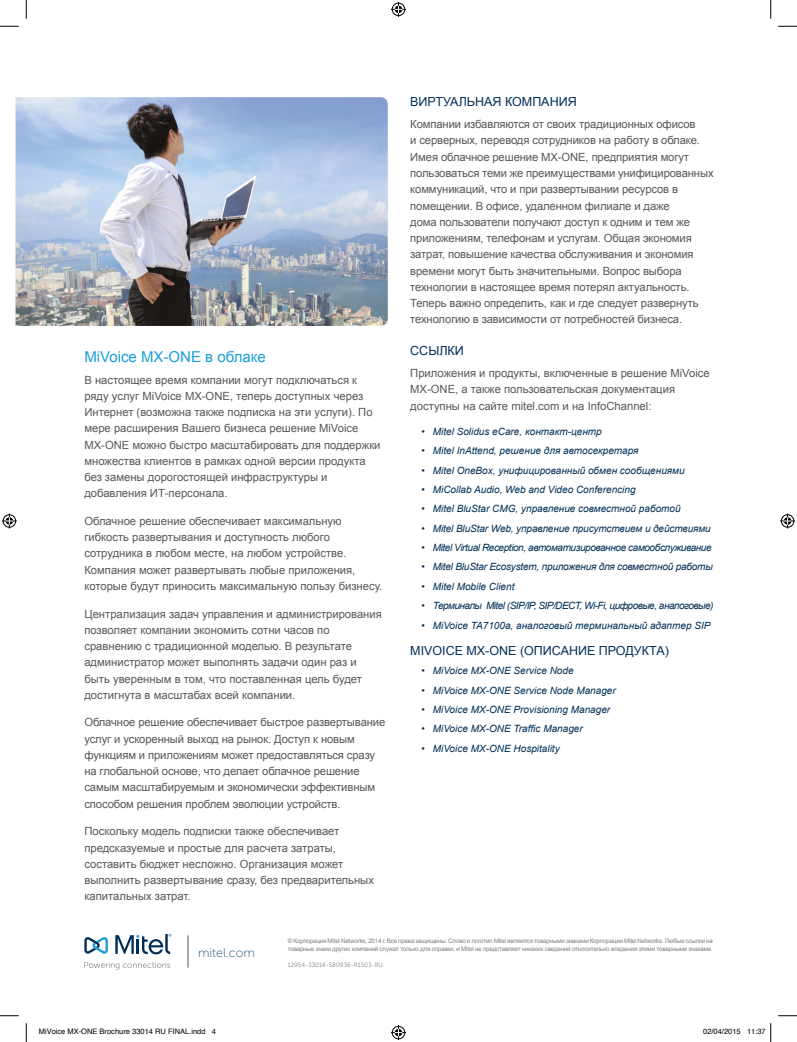
<style>
.page{position:relative;width:797px;height:1042px;background:#fff}
.page>*{position:absolute;margin:0;border:0;box-sizing:border-box;transform-origin:0 0}
.Body_subhead_1{font:15px "Arial";color:#199eda}
.Body_subhead_2{font:12.5px "Arial";color:#002f57}
.body{font:12.5px "Museo Sans 100";color:#174a70}
.body_text{font:11.25px/16.2px "Arial";letter-spacing:-.01em;color:#57585a}
.t1{font:italic 10px "Arial";color:#002f57}
.t2{font:italic 10px "Arial";letter-spacing:-.05em;color:#002f57}
.t3{font:italic 10px "Arial";letter-spacing:-.04em;color:#002f57}
.t4{font:italic 10px "Arial";letter-spacing:-.02em;color:#002f57}
.t5{font:7.5px "Helvetica";color:#000}
.body-2{font:6.25px/7.5px "Arial";letter-spacing:-.03em;color:#808285}
.body-3{font:6.25px "Museo Sans 300";color:#808285}
</style>
<div class="page">
<img style="left:16px;top:97px;width:372px;height:229px">
<hr style="left:188px;top:934px;width:1px;height:33px;background:#57585a">
<svg style="left:84px;top:961px;width:86px;height:8px"></svg>
<svg style="left:84px;top:937px;width:24px;height:16px"></svg>
<svg style="left:115px;top:933px;width:56px;height:21px"></svg>
<svg style="left:0;top:25px;width:19px;height:2px"></svg>
<svg style="left:778px;top:25px;width:19px;height:2px"></svg>
<svg style="left:0;top:1015px;width:19px;height:1px"></svg>
<svg style="left:778px;top:1015px;width:19px;height:1px"></svg>
<svg style="left:25px;top:0;width:2px;height:19px"></svg>
<svg style="left:25px;top:1023px;width:2px;height:18px"></svg>
<svg style="left:770px;top:0;width:1px;height:19px"></svg>
<svg style="left:391px;top:2px;width:15px;height:15px"></svg>
<svg style="left:391px;top:1025px;width:15px;height:14px"></svg>
<svg style="left:2px;top:513px;width:15px;height:15px"></svg>
<svg style="left:780px;top:513px;width:15px;height:15px"></svg>
<svg style="left:770px;top:1023px;width:1px;height:18px"></svg>
<p class="Body_subhead_1" style="left:84px;top:346px;width:183px">MiVoice MX-ONE в облаке</p>
<p class="body_text" style="left:84px;top:371px;width:298px">В настоящее время компании могут подключаться к ряду услуг MiVoice MX-ONE, теперь доступных через Интернет (возможна также подписка на эти услуги). По мере расширения Вашего бизнеса решение MiVoice MX-ONE можно быстро масштабировать для поддержки множества клиентов в рамках одной версии продукта без замены дорогостоящей инфраструктуры и добавления ИТ-персонала.</p>
<p class="body_text" style="left:84px;top:513px;width:299px">Облачное решение обеспечивает максимальную гибкость развертывания и доступность любого сотрудника в любом месте, на любом устройстве.<br>Компания может развертывать любые приложения, которые будут приносить максимальную пользу бизнесу.</p>
<p class="body_text" style="left:84px;top:605px;width:299px">Централизация задач управления и администрирования позволяет компании экономить сотни часов по сравнению с традиционной моделью. В результате администратор может выполнять задачи один раз и быть уверенным в том, что поставленная цель будет достигнута в масштабах всей компании.</p>
<p class="body_text" style="left:84px;top:714px;width:302px">Облачное решение обеспечивает быстрое развертывание услуг и ускоренный выход на рынок. Доступ к новым функциям и приложениям может предоставляться сразу на глобальной основе, что делает облачное решение самым масштабируемым и экономически эффективным способом решения проблем эволюции устройств.</p>
<p class="body_text" style="left:84px;top:823px;width:291px">Поскольку модель подписки также обеспечивает предсказуемые и простые для расчета затраты, составить бюджет несложно. Организация может выполнить развертывание сразу, без предварительных капитальных затрат.</p>
<p class="Body_subhead_2" style="left:410px;top:94px;width:168px">ВИРТУАЛЬНАЯ КОМПАНИЯ</p>
<p class="body_text" style="left:410px;top:116px;width:305px">Компании избавляются от своих традиционных офисов<br>и серверных, переводя сотрудников на работу в облаке.<br>Имея облачное решение MX-ONE, предприятия могут пользоваться теми же преимуществами унифицированных коммуникаций, что и при развертывании ресурсов в помещении. В офисе, удаленном филиале и даже<br>дома пользователи получают доступ к одним и тем же приложениям, телефонам и услугам. Общая экономия затрат, повышение качества обслуживания и экономия времени могут быть значительными. Вопрос выбора технологии в настоящее время потерял актуальность.<br>Теперь важно определить, как и где следует развернуть технологию в зависимости от потребностей бизнеса.</p>
<p class="Body_subhead_2" style="left:410px;top:342px;width:55px">ССЫЛКИ</p>
<p class="body_text" style="left:410px;top:365px;width:301px">Приложения и продукты, включенные в решение MiVoice<br>MX-ONE, а также пользовательская документация доступны на сайте mitel.com и на InfoChannel:</p>
<p class="t1" style="left:421px;top:424px;width:182px">• Mitel Solidus eCare, контакт-центр</p>
<p class="t1" style="left:421px;top:444px;width:218px">• Mitel InAttend, решение для автосекретаря</p>
<p class="t1" style="left:421px;top:463px;width:265px">• Mitel OneBox, унифицированный обмен сообщениями</p>
<p class="t1" style="left:421px;top:482px;width:215px">• MiCollab Audio, Web and Video Conferencing</p>
<p class="t1" style="left:421px;top:502px;width:260px">• Mitel BluStar CMG, управление совместной работой</p>
<p class="t1" style="left:421px;top:521px;width:291px">• Mitel BluStar Web, управление присутствием и действиями</p>
<p class="t3" style="left:421px;top:541px;width:292px">• Mitel Virtual Reception, автоматизированное самообслуживание</p>
<p class="t4" style="left:421px;top:560px;width:293px">• Mitel BluStar Ecosystem, приложения для совместной работы</p>
<p class="t1" style="left:421px;top:579px;width:94px">• Mitel Mobile Client</p>
<p class="t2" style="left:421px;top:599px;width:293px">• Терминалы Mitel (SIP/IP, SIP/DECT, Wi-Fi, цифровые, аналоговые)</p>
<p class="t1" style="left:421px;top:618px;width:290px">• MiVoice TA7100a, аналоговый терминальный адаптер SIP</p>
<p class="Body_subhead_2" style="left:410px;top:642px;width:260px">MIVOICE MX-ONE (ОПИСАНИЕ ПРОДУКТА)</p>
<p class="t1" style="left:421px;top:664px;width:154px">• MiVoice MX-ONE Service Node</p>
<p class="t1" style="left:421px;top:683px;width:196px">• MiVoice MX-ONE Service Node Manager</p>
<p class="t1" style="left:421px;top:702px;width:190px">• MiVoice MX-ONE Provisioning Manager</p>
<p class="t1" style="left:421px;top:722px;width:163px">• MiVoice MX-ONE Traffic Manager</p>
<p class="t1" style="left:421px;top:741px;width:140px">• MiVoice MX-ONE Hospitality</p>
<p class="body" style="left:198px;top:946px;width:58px">mitel.com</p>
<p class="body-2" style="left:288px;top:937px;width:426px">© Корпорация Mitel Networks, 2014 г. Все права защищены. Слово и логотип Mitel являются товарными знаками Корпорации Mitel Networks. Любые ссылки на товарные знаки других компаний служат только для справки, и Mitel не представляет никаких сведений относительно владения этими товарными знаками.</p>
<p class="body-3" style="left:288px;top:961px;width:97px">12954-33014-580936-R1503-RU</p>
<p class="t5" style="left:39px;top:1025px;width:179px">MiVoice MX-ONE Brochure 33014 RU FINAL.indd 4</p>
<p class="t5" style="left:703px;top:1025px;width:64px">02/04/2015 11:37</p>
</div>
